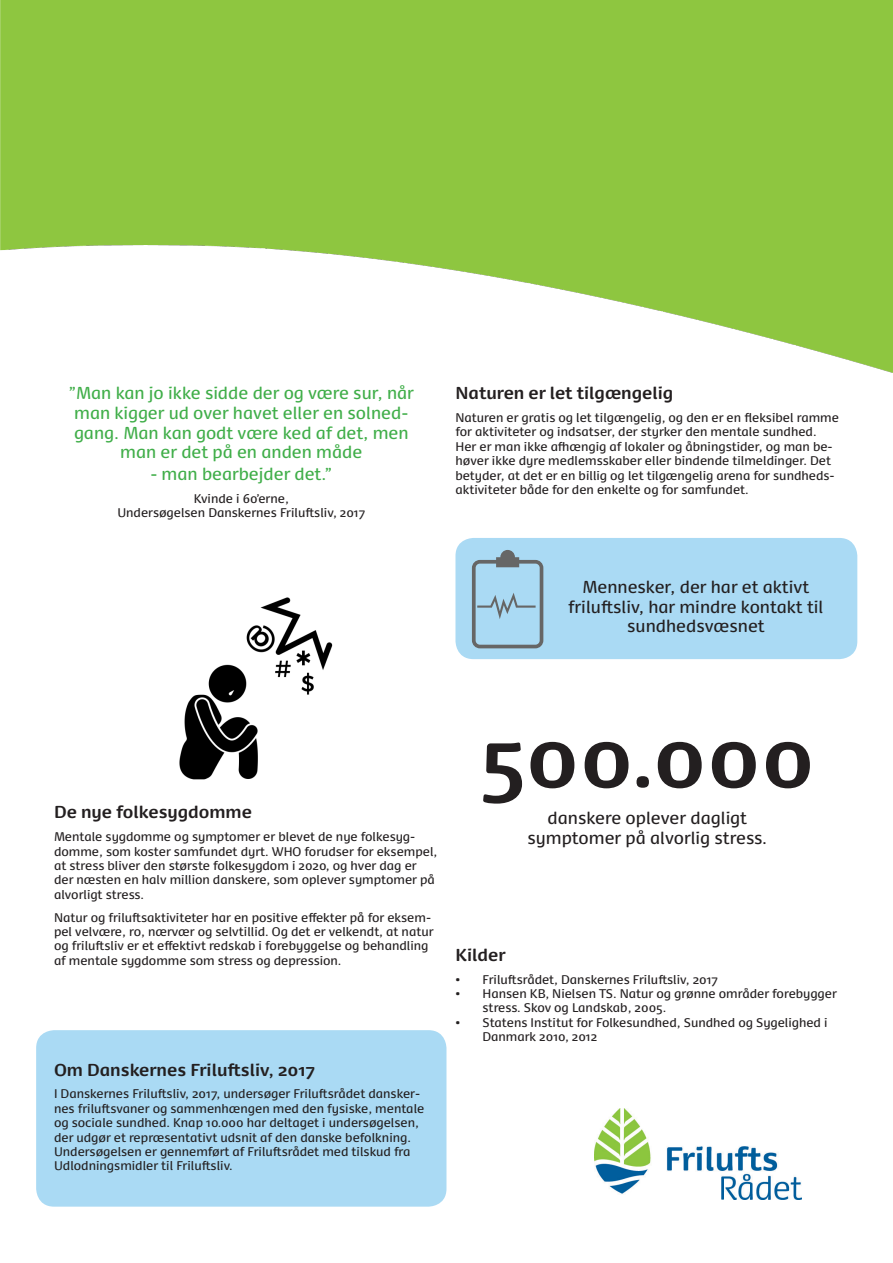
<style>
.page{position:relative;width:893px;height:1263px;background:#fff}
.page>*{position:absolute;margin:0;border:0;box-sizing:border-box;transform-origin:0 0}
.t1{font:700 81px "Dancer Pro";color:#231f20}
.t2{font:16.5px/19.8px "Dancer Pro";color:#40ae49;text-align:center}
.t3{font:16.5px/19.8px "Dancer Pro";color:#231f20;text-align:center}
.t4{font:700 16.5px "Dancer Pro";color:#231f20}
.t5{font:12px/14.4px "Dancer Pro";color:#231f20}
</style>
<div class="page">
<div style="left:36px;top:1030px;width:410px;height:176px;background:#aadaf4;border-radius:18px"></div>
<img style="left:0;top:0;width:892px;height:373px">
<img style="left:594px;top:1108px;width:208px;height:92px">
<div style="left:455px;top:538px;width:402px;height:121px;background:#aadaf4;border-radius:18px"></div>
<svg style="left:472px;top:550px;width:71px;height:98px"></svg>
<img style="left:179px;top:597px;width:154px;height:183px">
<p class="t2" style="left:69px;top:382px;width:347px">”Man kan jo ikke sidde der og være sur, når man kigger ud over havet eller en solned&shy;gang. Man kan godt være ked af det, men man er det på en anden måde</p>
<p class="t2" style="left:150px;top:463px;width:183px">- man bearbejder det.”</p>
<p class="t5" style="left:194px;top:491px;width:97px">Kvinde i 60’erne,</p>
<p class="t5" style="left:117px;top:505px;width:249px">Undersøgelsen Danskernes Friluftsliv, 2017</p>
<p class="t4" style="left:455px;top:381px;width:219px">Naturen er let tilgængelig</p>
<p class="t5" style="left:455px;top:410px;width:385px">Naturen er gratis og let tilgængelig, og den er en fleksibel ramme for aktiviteter og indsatser, der styrker den mentale sundhed.<br>Her er man ikke afhængig af lokaler og åbningstider, og man be&shy;høver ikke dyre medlemsskaber eller bindende tilmeldinger. Det betyder, at det er en billig og let tilgængelig arena for sundheds&shy;aktiviteter både for den enkelte og for samfundet.</p>
<p class="t3" style="left:568px;top:576px;width:257px">Mennesker, der har et aktivt friluftsliv, har mindre kontakt til sundhedsvæsnet</p>
<p class="t4" style="left:54px;top:800px;width:199px">De nye folkesygdomme</p>
<p class="t5" style="left:54px;top:829px;width:385px">Mentale sygdomme og symptomer er blevet de nye folkesyg&shy;domme, som koster samfundet dyrt. WHO forudser for eksempel, at stress bliver den største folkesygdom i 2020, og hver dag er der næsten en halv million danskere, som oplever symptomer på alvorligt stress.</p>
<p class="t5" style="left:54px;top:909px;width:381px">Natur og friluftsaktiviteter har en positive effekter på for eksem&shy;pel velvære, ro, nærvær og selvtillid. Og det er velkendt, at natur og friluftsliv er et effektivt redskab i forebyggelse og behandling af mentale sygdomme som stress og depression.</p>
<p class="t4" style="left:54px;top:1057px;width:263px">Om Danskernes Friluftsliv, 2017</p>
<p class="t5" style="left:54px;top:1086px;width:372px">I Danskernes Friluftsliv, 2017, undersøger Friluftsrådet dansker&shy;nes friluftsvaner og sammenhængen med den fysiske, mentale og sociale sundhed. Knap 10.000 har deltaget i undersøgelsen, der udgør et repræsentativt udsnit af den danske befolkning.<br>Undersøgelsen er gennemført af Friluftsrådet med tilskud fra Udlodningsmidler til Friluftsliv.</p>
<p class="t1" style="left:479px;top:699px;width:337px">500.000</p>
<p class="t3" style="left:527px;top:807px;width:241px">danskere oplever dagligt symptomer på alvorlig stress.</p>
<p class="t4" style="left:455px;top:943px;width:51px">Kilder</p>
<p class="t5" style="left:455px;top:971px;width:264px">• Friluftsrådet, Danskernes Friluftsliv, 2017</p>
<p class="t5" style="left:482px;top:986px;width:356px;text-indent:-27px">• Hansen KB, Nielsen TS. Natur og grønne områder forebygger stress. Skov og Landskab, 2005.</p>
<p class="t5" style="left:482px;top:1014px;width:347px;text-indent:-27px">• Statens Institut for Folkesundhed, Sundhed og Sygelighed i<br>Danmark 2010, 2012</p>
</div>
